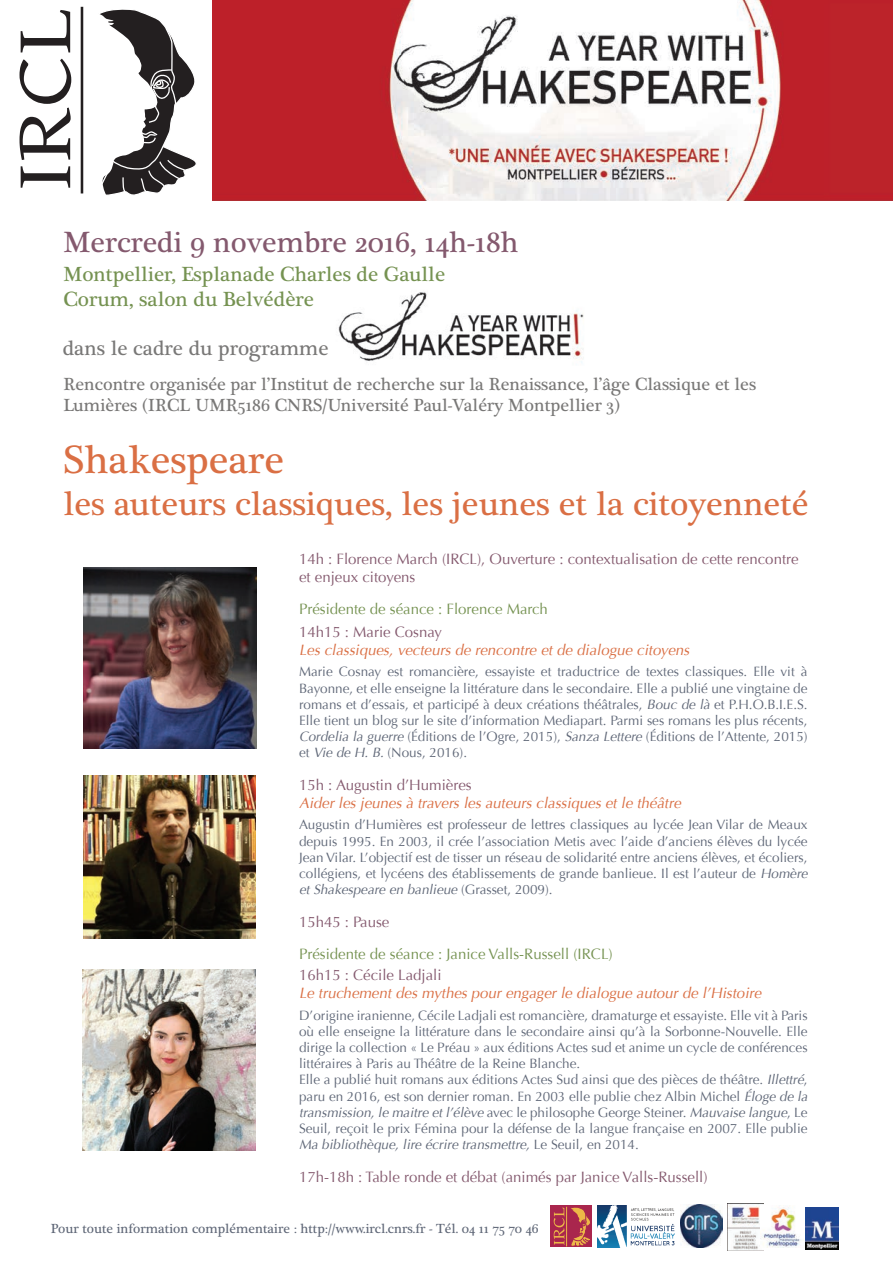
<style>
.page{position:relative;width:893px;height:1263px;background:#fff}
.page>*{position:absolute;margin:0;border:0;box-sizing:border-box;transform-origin:0 0}
.t1{font:40.5px "Plantagenet Cherokee";color:#da6f44}
.t2{font:34.5px "Plantagenet Cherokee";color:#da6f44}
.t3{font:30px "Plantagenet Cherokee";color:#84596e}
.t4{font:21px/25.2px "Plantagenet Cherokee";color:#759251}
.t5{font:21px "Plantagenet Cherokee";color:#797877}
.t6{font:18px/21.6px "Plantagenet Cherokee";color:#797877}
.t7{font:15px/18px "Optima";color:#84596e}
.t8{font:italic 15px "Optima";color:#da6f44}
.t9{font:15px "Optima";color:#759251}
.t10{font:13.5px/16.2px "Optima";color:#5f6777}
.t11{font:13.5px "Plantagenet Cherokee";color:#5f6777}
.s1{font-style:italic}
</style>
<div class="page">
<img style="left:213px;top:0;width:680px;height:201px">
<div style="left:550px;top:1205px;width:42px;height:42px;background:#a9264d"></div>
<svg style="left:553px;top:1206px;width:37px;height:41px"></svg>
<hr style="left:566px;top:1207px;width:1px;height:39px;background:#edb947">
<img style="left:680px;top:1205px;width:43px;height:42px">
<img style="left:598px;top:1205px;width:77px;height:43px">
<img style="left:338px;top:292px;width:246px;height:71px">
<svg style="left:19px;top:6px;width:177px;height:189px"></svg>
<hr style="left:81px;top:7px;width:2px;height:186px;background:#231f20">
<img style="left:83px;top:568px;width:173px;height:180px">
<img style="left:83px;top:775px;width:172px;height:163px">
<img style="left:83px;top:970px;width:173px;height:180px">
<img style="left:806px;top:1207px;width:33px;height:42px">
<img style="left:727px;top:1204px;width:33px;height:46px">
<img style="left:760px;top:1205px;width:41px;height:43px">
<h3 class="t3" style="left:63px;top:225px;width:457px">Mercredi 9 novembre 2016, 14h-18h</h3>
<h3 class="t4" style="left:63px;top:262px;width:383px">Montpellier, Esplanade Charles de Gaulle<br>Corum, salon du Belvédère</h3>
<h3 class="t5" style="left:63px;top:336px;width:267px">dans le cadre du programme</h3>
<h3 class="t6" style="left:63px;top:373px;width:694px">Rencontre organisée par l’Institut de recherche sur la Renaissance, l’âge Classique et les<br>Lumières (IRCL UMR5186 CNRS/Université Paul-Valéry Montpellier 3)</h3>
<h1 class="t1" style="left:63px;top:436px;width:222px">Shakespeare</h1>
<h2 class="t2" style="left:63px;top:484px;width:747px">les auteurs classiques, les jeunes et la citoyenneté</h2>
<p class="t7" style="left:299px;top:550px;width:501px">14h : Florence March (IRCL), Ouverture : contextualisation de cette rencontre et enjeux citoyens</p>
<p class="t9" style="left:299px;top:600px;width:250px">Présidente de séance : Florence March</p>
<p class="t7" style="left:299px;top:623px;width:144px">14h15 : Marie Cosnay</p>
<p class="t8" style="left:299px;top:641px;width:395px">Les classiques, vecteurs de rencontre et de dialogue citoyens</p>
<p class="t10" style="left:299px;top:664px;width:510px;text-align:justify">Marie Cosnay est romancière, essayiste et traductrice de textes classiques. Elle vit à Bayonne, et elle enseigne la littérature dans le secondaire. Elle a publié une vingtaine de romans et d’essais, et participé à deux créations théâtrales, <span class="s1">Bouc de là</span> et P.H.O.B.I.E.S.<br>Elle tient un blog sur le site d’information Mediapart. Parmi ses romans les plus récents, <span class="s1">Cordelia la guerre</span> (Éditions de l’Ogre, 2015), <span class="s1">Sanza Lettere</span> (Éditions de l’Attente, 2015) et <span class="s1">Vie de H. B.</span> (Nous, 2016).</p>
<p class="t7" style="left:299px;top:776px;width:174px">15h : Augustin d’Humières</p>
<p class="t8" style="left:299px;top:794px;width:386px">Aider les jeunes à travers les auteurs classiques et le théâtre</p>
<p class="t10" style="left:299px;top:817px;width:513px">Augustin d’Humières est professeur de lettres classiques au lycée Jean Vilar de Meaux depuis 1995. En 2003, il crée l’association Metis avec l’aide d’anciens élèves du lycée Jean Vilar. L’objectif est de tisser un réseau de solidarité entre anciens élèves, et écoliers, collégiens, et lycéens des établissements de grande banlieue. Il est l’auteur de <span class="s1">Homère et Shakespeare en banlieue</span> ( G ra s s et, 2 0 0 9 ) .</p>
<p class="t7" style="left:299px;top:913px;width:92px">15h45 : Pause</p>
<p class="t9" style="left:299px;top:945px;width:315px">Présidente de séance : Janice Valls-Russell (IRCL)</p>
<p class="t7" style="left:299px;top:966px;width:144px">16h15 : Cécile Ladjali</p>
<p class="t8" style="left:299px;top:984px;width:467px">Le truchement des mythes pour engager le dialogue autour de l’Histoire</p>
<p class="t10" style="left:299px;top:1007px;width:513px">D’origine iranienne, Cécile Ladjali est romancière, dramaturge et essayiste. Elle vit à Paris où elle enseigne la littérature dans le secondaire ainsi qu’à la Sorbonne-Nouvelle. Elle dirige la collection « Le Préau » aux éditions Actes sud et anime un cycle de conférences littéraires à Paris au Théâtre de la Reine Blanche.<br>Elle a publié huit romans aux éditions Actes Sud ainsi que des pièces de théâtre. <span class="s1">Illettré</span>, paru en 2016, est son dernier roman. En 2003 elle publie chez Albin Michel <span class="s1">Éloge de la transmission,le maitre etl’élève</span> ave c l e p h i l o s o p h e G e o rg e S te i n e r. <span class="s1">Mauvaise langue</span>, L e Seuil, reçoit le prix Fémina pour la défense de la langue française en 2007. Elle publie <span class="s1">Ma bibliothèque, lire écrire transmettre,</span> L e S e u i l , e n 2 0 1 4 .</p>
<p class="t7" style="left:299px;top:1168px;width:410px">17h-18h : Table ronde et débat (animés par Janice Valls-Russell)</p>
<p class="t11" style="left:51px;top:1220px;width:489px">Pour toute information complémentaire : http://www.ircl.cnrs.fr - Tél. 04 11 75 70 46</p>
</div>
